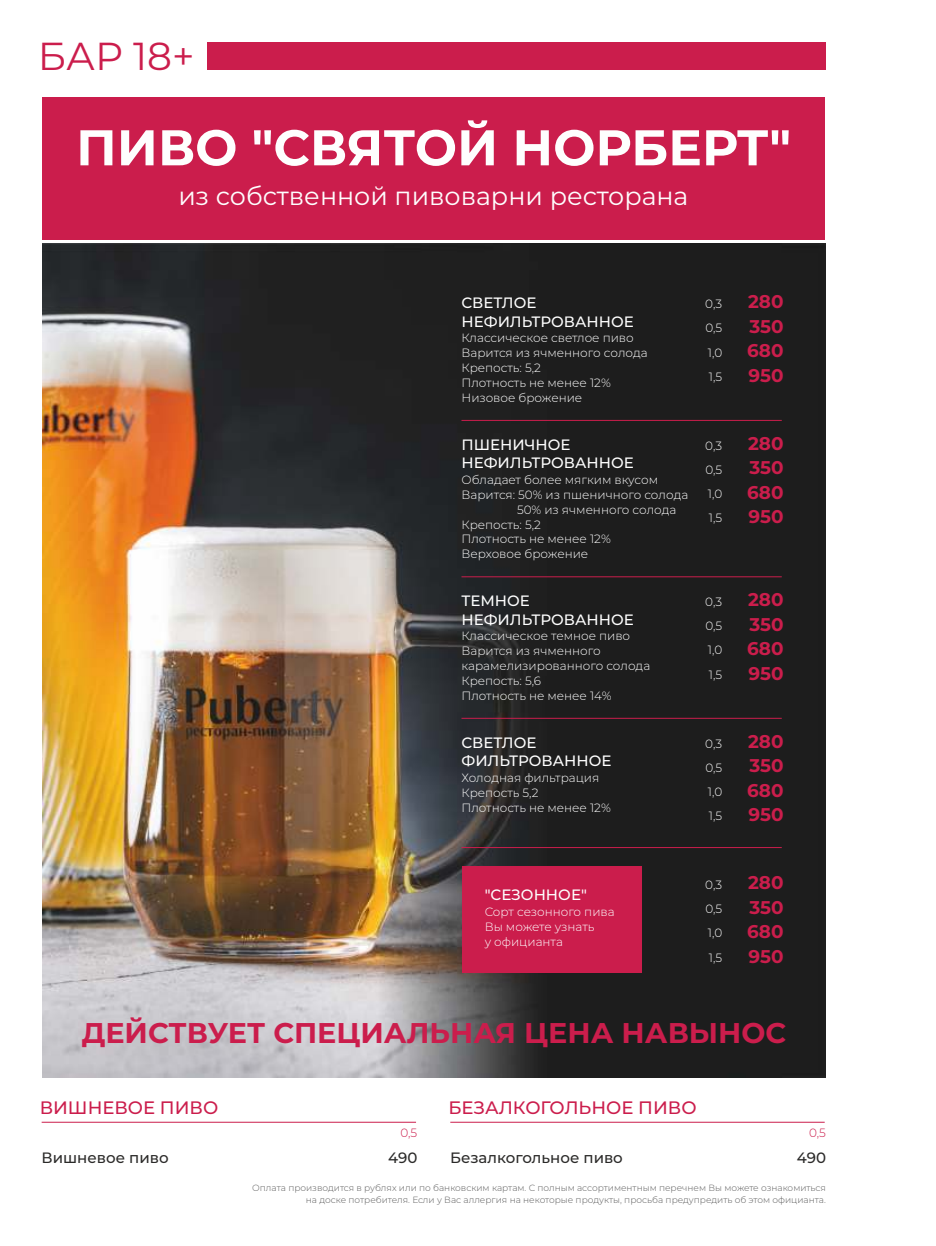
<style>
.page{position:relative;width:936px;height:1246px;background:#fff}
.page>*{position:absolute;margin:0;border:0;box-sizing:border-box;transform-origin:0 0}
.t1{font:700 50.1px "Montserrat";color:#fefefe}
.t2{font:39px "Montserrat";color:#cb1d4c}
.t3{font:700 28.5px "Montserrat";color:#cb1d4c}
.t4{font:25.35px "Montserrat";color:#fefefe}
.t5{font:700 18.45px/24.6px "Montserrat";color:#cb1d4c;text-align:justify}
.t6{font:500 18px "Montserrat";color:#cb1d4c}
.t7{font:500 15px/18.6px "Montserrat";color:#fefefe}
.t8{font:500 15px "Montserrat";color:#2b2a29}
.t9{font:300 12px/24.2px "Montserrat";color:#fefefe;text-align:justify}
.t10{font:300 12px "Montserrat";color:#cb1d4c}
.t11{font:300 9px/12.5px "Montserrat";color:#5b5b5b;text-align:right}
</style>
<div class="page">
<img style="left:43px;top:243px;width:782px;height:834px">
<div style="left:462px;top:866px;width:180px;height:107px;background:#cb1d4c"></div>
<div style="left:207px;top:43px;width:618px;height:27px;background:#cb1d4c"></div>
<div style="left:43px;top:97px;width:782px;height:143px;background:#cb1d4c"></div>
<hr style="left:42px;top:1122px;width:374px;height:1px;background:#cb1d4c">
<hr style="left:450px;top:1122px;width:374px;height:1px;background:#cb1d4c">
<hr style="left:461px;top:420px;width:320px;height:1px;background:#cb1d4c">
<hr style="left:461px;top:576px;width:320px;height:1px;background:#cb1d4c">
<hr style="left:461px;top:718px;width:320px;height:1px;background:#cb1d4c">
<hr style="left:461px;top:847px;width:320px;height:1px;background:#cb1d4c">
<h2 class="t2" style="left:38px;top:32px;width:158px">БАР 18+</h2>
<h1 class="t1" style="left:76px;top:117px;width:716px">ПИВО "СВЯТОЙ НОРБЕРТ"</h1>
<h3 class="t4" style="left:178px;top:180px;width:511px">из собственной пивоварни ресторана</h3>
<p class="t7" style="left:461px;top:293px;width:174px">СВЕТЛОЕ<br>НЕФИЛЬТРОВАННОЕ</p>
<p class="t9" style="left:461px;top:331px;width:188px;line-height:14.9px;text-align:left">Классическое светлое пиво<br>Варится из ячменного солода<br>Крепость: 5,2<br>Плотность не менее 12%<br>Низовое брожение</p>
<p class="t7" style="left:461px;top:435px;width:174px">ПШЕНИЧНОЕ<br>НЕФИЛЬТРОВАННОЕ</p>
<p class="t9" style="left:461px;top:467px;width:198px">Обладает более мягким вкусом</p>
<p class="t9" style="left:461px;top:482px;width:228px">Варится: 50% из пшеничного солода</p>
<p class="t9" style="left:517px;top:497px;width:161px">50% из ячменного солода</p>
<p class="t9" style="left:461px;top:512px;width:81px">Крепость: 5,2</p>
<p class="t9" style="left:461px;top:527px;width:151px">Плотность не менее 12%</p>
<p class="t9" style="left:461px;top:542px;width:128px">Верховое брожение</p>
<p class="t7" style="left:461px;top:591px;width:174px">ТЕМНОЕ<br>НЕФИЛЬТРОВАННОЕ</p>
<p class="t9" style="left:461px;top:628px;width:190px;line-height:14.9px;text-align:left">Классическое темное пиво<br>Варится из ячменного карамелизированного солода<br>Крепость: 5,6<br>Плотность не менее 14%</p>
<p class="t7" style="left:461px;top:733px;width:151px">СВЕТЛОЕ<br>ФИЛЬТРОВАННОЕ</p>
<p class="t9" style="left:461px;top:770px;width:151px;line-height:14.9px;text-align:left">Холодная фильтрация<br>Крепость 5,2<br>Плотность не менее 12%</p>
<p class="t9" style="left:705px;top:292px;width:18px">0,3<br>0,5<br>1,0<br>1,5</p>
<h3 class="t5" style="left:747px;top:289px;width:38px">280<br>350<br>680<br>950</h3>
<p class="t9" style="left:705px;top:433px;width:18px">0,3<br>0,5<br>1,0<br>1,5</p>
<h3 class="t5" style="left:747px;top:431px;width:38px">280<br>350<br>680<br>950</h3>
<p class="t9" style="left:705px;top:590px;width:18px">0,3<br>0,5<br>1,0<br>1,5</p>
<p class="t9" style="left:705px;top:731px;width:18px">0,3<br>0,5<br>1,0<br>1,5</p>
<h3 class="t5" style="left:747px;top:587px;width:38px">280<br>350<br>680<br>950</h3>
<h3 class="t5" style="left:747px;top:728px;width:38px">280<br>350<br>680<br>950</h3>
<p class="t7" style="left:484px;top:885px;width:104px">"СЕЗОННОЕ"</p>
<p class="t9" style="left:484px;top:904px;width:131px;line-height:14.9px;text-align:left">Сорт сезонного пива<br>Вы можете узнать<br>у официанта</p>
<p class="t9" style="left:705px;top:873px;width:18px">0,3<br>0,5<br>1,0<br>1,5</p>
<h3 class="t5" style="left:747px;top:870px;width:38px">280<br>350<br>680<br>950</h3>
<h3 class="t3" style="left:82px;top:1015px;width:706px">ДЕЙСТВУЕТ СПЕЦИАЛЬНАЯ ЦЕНА НАВЫНОС</h3>
<h3 class="t6" style="left:40px;top:1097px;width:180px">ВИШНЕВОЕ ПИВО</h3>
<p class="t8" style="left:42px;top:1148px;width:129px">Вишневое пиво</p>
<h3 class="t6" style="left:448px;top:1097px;width:250px">БЕЗАЛКОГОЛЬНОЕ ПИВО</h3>
<p class="t10" style="left:400px;top:1126px;width:18px">0,5</p>
<p class="t8" style="left:388px;top:1148px;width:31px">490</p>
<p class="t8" style="left:450px;top:1148px;width:174px">Безалкогольное пиво</p>
<p class="t10" style="left:809px;top:1126px;width:18px">0,5</p>
<p class="t8" style="left:796px;top:1148px;width:31px">490</p>
<p class="t11" style="left:252px;top:1181px;width:575px">Оплата производится в рублях или по банковским картам. С полным ассортиментным перечнем Вы можете ознакомиться на доске потребителя. Если у Вас аллергия на некоторые продукты, просьба предупредить об этом официанта.</p>
</div>
